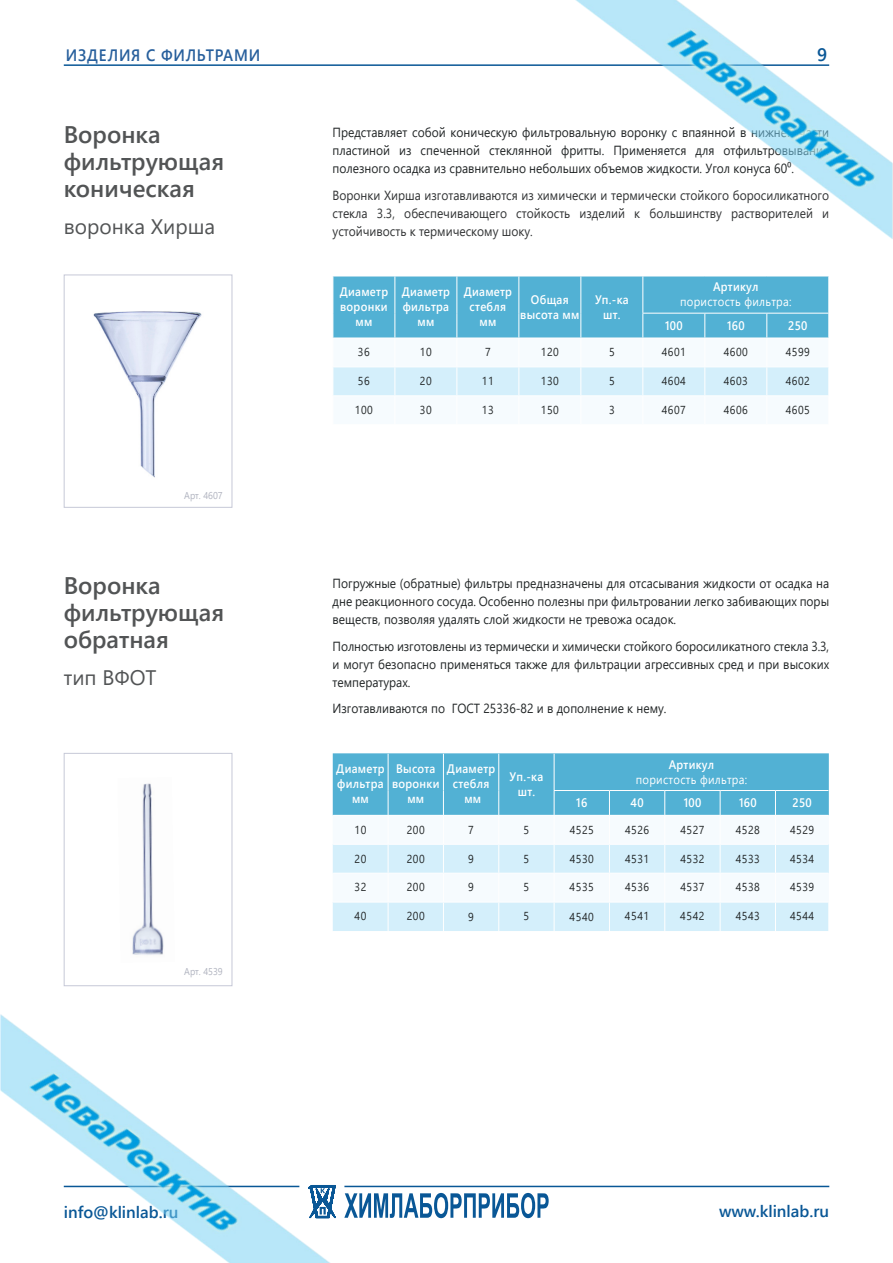
<style>
.page{position:relative;width:893px;height:1263px;background:#fff}
.page>*{position:absolute;margin:0;border:0;box-sizing:border-box;transform-origin:0 0}
.t1{font:600 24px/27px "Segoe UI";color:#525455}
.t2{font:21px "Segoe UI";color:#525455}
.t3{font:600 18px "Segoe UI";color:#095796}
.t4{font:600 16.5px "Segoe UI";color:#095796}
.t5{font:600 16.5px "Segoe UI";letter-spacing:.05em;color:#275f9c;scale:.91 1}
.t6{font:13.2px/18px "Segoe UI";color:#212526;text-align:justify;scale:.91 1}
.t7{font:13.2px/18px "Segoe UI";color:#303233;text-align:justify;scale:.91 1}
.t8{font:600 12.3px/15px "Segoe UI";letter-spacing:.025em;color:#fff;scale:.91 1}
.t9{font:12.3px "Segoe UI";letter-spacing:.025em;color:#fff;scale:.91 1}
.t10{font:11.55px "Segoe UI";letter-spacing:.05em;color:#212526;scale:.91 1}
.t11{font:9.9px "Segoe UI";color:#b0b3bf;scale:.91 1}
</style>
<div class="page">
<img style="left:0;top:0;width:893px;height:1263px">
<p class="t5" style="left:66px;top:40px;width:215px">ИЗДЕЛИЯ С ФИЛЬТРАМИ</p>
<h3 class="t3" style="left:817px;top:38px;width:12px">9</h3>
<p class="t1" style="left:64px;top:119px;width:162px">Воронка фильтрующая коническая</p>
<p class="t2" style="left:64px;top:207px;width:153px">воронка Хирша</p>
<p class="t11" style="left:184px;top:486px;width:44px">Арт. 4607</p>
<p class="t1" style="left:64px;top:570px;width:162px">Воронка фильтрующая обратная</p>
<p class="t2" style="left:64px;top:658px;width:94px">тип ВФОТ</p>
<p class="t11" style="left:184px;top:962px;width:44px">Арт. 4539</p>
<p class="t6" style="left:333px;top:123px;width:547px">Представляет собой коническую фильтровальную воронку с впаянной в нижней части пластиной из спеченной стеклянной фритты. Применяется для отфильтровывания полезного осадка из сравнительно небольших объемов жидкости. Угол конуса 60⁰.</p>
<p class="t7" style="left:333px;top:185px;width:547px">Воронки Хирша изготавливаются из химически и термически стойкого боросиликатного стекла 3.3, обеспечивающего стойкость изделий к большинству растворителей и устойчивость к термическому шоку.</p>
<p class="t8" style="left:340px;top:283px;width:55px">Диаметр воронки</p>
<p class="t8" style="left:355px;top:313px;width:20px">мм</p>
<p class="t8" style="left:402px;top:283px;width:55px">Диаметр фильтра</p>
<p class="t8" style="left:417px;top:313px;width:20px">мм</p>
<p class="t8" style="left:464px;top:283px;width:55px">Диаметр</p>
<p class="t8" style="left:470px;top:298px;width:42px">стебля</p>
<p class="t8" style="left:479px;top:313px;width:20px">мм</p>
<p class="t8" style="left:520px;top:291px;width:67px;text-align:center">Общая высота мм</p>
<p class="t8" style="left:595px;top:291px;width:39px">Уп.-ка</p>
<p class="t8" style="left:603px;top:306px;width:21px">шт.</p>
<p class="t8" style="left:713px;top:278px;width:52px">Артикул</p>
<p class="t9" style="left:680px;top:290px;width:124px">пористость фильтра:</p>
<p class="t8" style="left:665px;top:317px;width:21px">100</p>
<p class="t8" style="left:727px;top:317px;width:21px">160</p>
<p class="t8" style="left:788px;top:317px;width:23px">250</p>
<p class="t10" style="left:358px;top:341px;width:15px">36</p>
<p class="t10" style="left:420px;top:341px;width:15px">10</p>
<p class="t10" style="left:485px;top:341px;width:8px">7</p>
<p class="t10" style="left:541px;top:341px;width:21px">120</p>
<p class="t10" style="left:609px;top:341px;width:8px">5</p>
<p class="t10" style="left:662px;top:341px;width:28px">4601</p>
<p class="t10" style="left:724px;top:341px;width:28px">4600</p>
<p class="t10" style="left:786px;top:341px;width:28px">4599</p>
<p class="t10" style="left:358px;top:370px;width:15px">56</p>
<p class="t10" style="left:420px;top:370px;width:15px">20</p>
<p class="t10" style="left:482px;top:370px;width:15px">11</p>
<p class="t10" style="left:541px;top:370px;width:21px">130</p>
<p class="t10" style="left:609px;top:370px;width:8px">5</p>
<p class="t10" style="left:662px;top:370px;width:28px">4604</p>
<p class="t10" style="left:724px;top:370px;width:28px">4603</p>
<p class="t10" style="left:786px;top:370px;width:28px">4602</p>
<p class="t10" style="left:355px;top:399px;width:21px">100</p>
<p class="t10" style="left:420px;top:399px;width:15px">30</p>
<p class="t10" style="left:482px;top:399px;width:15px">13</p>
<p class="t10" style="left:541px;top:399px;width:21px">150</p>
<p class="t10" style="left:609px;top:399px;width:8px">3</p>
<p class="t10" style="left:662px;top:399px;width:28px">4607</p>
<p class="t10" style="left:724px;top:399px;width:28px">4606</p>
<p class="t10" style="left:786px;top:399px;width:28px">4605</p>
<p class="t6" style="left:333px;top:573px;width:547px">Погружные (обратные) фильтры предназначены для отсасывания жидкости от осадка на дне реакционного сосуда. Особенно полезны при фильтровании легко забивающих поры веществ, позволяя удалять слой жидкости не тревожа осадок.</p>
<p class="t6" style="left:333px;top:636px;width:547px">Полностью изготовлены из термически и химически стойкого боросиликатного стекла 3.3, и могут безопасно применяться также для фильтрации агрессивных сред и при высоких температурах.</p>
<p class="t6" style="left:333px;top:698px;width:369px">Изготавливаются по ГОСТ 25336-82 и в дополнение к нему.</p>
<p class="t8" style="left:336px;top:760px;width:55px">Диаметр фильтра</p>
<p class="t8" style="left:352px;top:790px;width:20px">мм</p>
<p class="t8" style="left:392px;top:760px;width:54px;text-align:center">Высота воронки</p>
<p class="t8" style="left:407px;top:790px;width:20px">мм</p>
<p class="t8" style="left:447px;top:760px;width:55px;text-align:center">Диаметр стебля</p>
<p class="t8" style="left:464px;top:790px;width:20px">мм</p>
<p class="t8" style="left:510px;top:768px;width:39px">Уп.-ка</p>
<p class="t8" style="left:518px;top:783px;width:21px">шт.</p>
<p class="t8" style="left:669px;top:756px;width:52px">Артикул</p>
<p class="t9" style="left:636px;top:767px;width:124px">пористость фильтра:</p>
<p class="t8" style="left:576px;top:794px;width:14px">16</p>
<p class="t8" style="left:631px;top:794px;width:16px">40</p>
<p class="t8" style="left:684px;top:794px;width:21px">100</p>
<p class="t8" style="left:739px;top:794px;width:21px">160</p>
<p class="t8" style="left:792px;top:794px;width:23px">250</p>
<p class="t10" style="left:354px;top:819px;width:15px">10</p>
<p class="t10" style="left:407px;top:819px;width:21px">200</p>
<p class="t10" style="left:468px;top:819px;width:8px">7</p>
<p class="t10" style="left:524px;top:819px;width:8px">5</p>
<p class="t10" style="left:570px;top:819px;width:28px">4525</p>
<p class="t10" style="left:625px;top:819px;width:28px">4526</p>
<p class="t10" style="left:680px;top:819px;width:28px">4527</p>
<p class="t10" style="left:736px;top:819px;width:28px">4528</p>
<p class="t10" style="left:790px;top:819px;width:28px">4529</p>
<p class="t10" style="left:354px;top:847px;width:15px">20</p>
<p class="t10" style="left:407px;top:847px;width:21px">200</p>
<p class="t10" style="left:468px;top:847px;width:8px">9</p>
<p class="t10" style="left:524px;top:847px;width:8px">5</p>
<p class="t10" style="left:570px;top:847px;width:28px">4530</p>
<p class="t10" style="left:625px;top:847px;width:28px">4531</p>
<p class="t10" style="left:680px;top:847px;width:28px">4532</p>
<p class="t10" style="left:736px;top:847px;width:28px">4533</p>
<p class="t10" style="left:790px;top:847px;width:28px">4534</p>
<p class="t10" style="left:354px;top:876px;width:15px">32</p>
<p class="t10" style="left:407px;top:876px;width:21px">200</p>
<p class="t10" style="left:468px;top:876px;width:8px">9</p>
<p class="t10" style="left:524px;top:876px;width:8px">5</p>
<p class="t10" style="left:570px;top:876px;width:28px">4535</p>
<p class="t10" style="left:625px;top:876px;width:28px">4536</p>
<p class="t10" style="left:680px;top:876px;width:28px">4537</p>
<p class="t10" style="left:736px;top:876px;width:28px">4538</p>
<p class="t10" style="left:790px;top:876px;width:28px">4539</p>
<p class="t10" style="left:354px;top:905px;width:15px">40</p>
<p class="t10" style="left:407px;top:905px;width:21px">200</p>
<p class="t10" style="left:468px;top:905px;width:8px">9</p>
<p class="t10" style="left:524px;top:905px;width:8px">5</p>
<p class="t10" style="left:570px;top:905px;width:28px">4540</p>
<p class="t10" style="left:625px;top:905px;width:28px">4541</p>
<p class="t10" style="left:680px;top:905px;width:28px">4542</p>
<p class="t10" style="left:736px;top:905px;width:28px">4543</p>
<p class="t10" style="left:790px;top:905px;width:28px">4544</p>
<p class="t4" style="left:64px;top:1197px;width:116px">info@klinlab.ru</p>
<p class="t4" style="left:719px;top:1196px;width:112px">www.klinlab.ru</p>
</div>
